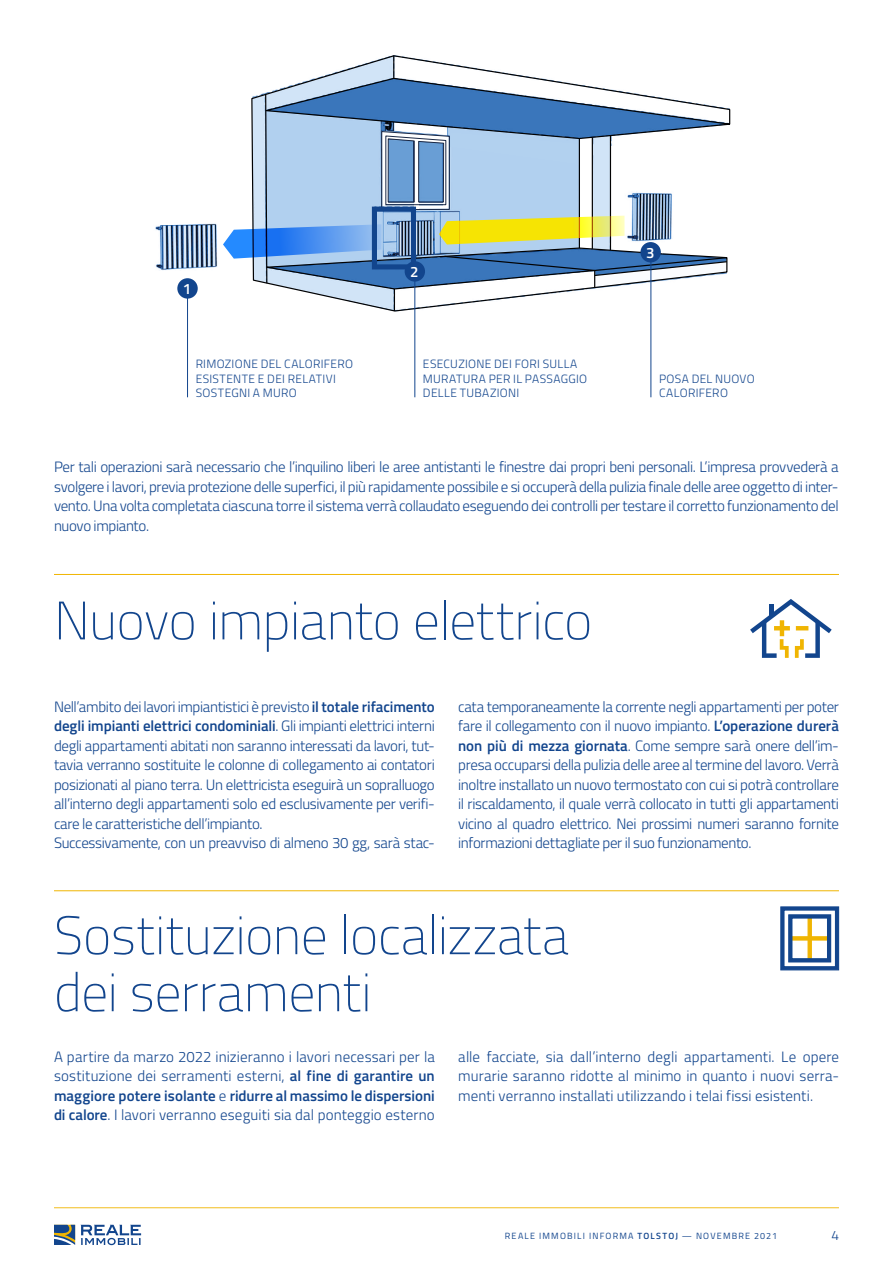
<style>
.page{position:relative;width:893px;height:1263px;background:#fff}
.page>*{position:absolute;margin:0;border:0;box-sizing:border-box;transform-origin:0 0}
.t1{font:100 54px/57px "Titillium";letter-spacing:-.01em;color:#12458d}
.t2{font:300 15px/19.5px "Titillium";letter-spacing:-.015em;color:#12458d;text-align:justify}
.t3{font:600 15px "Titillium";color:#fff}
.t4{font:300 13.65px "Titillium";color:#12458d}
.t5{font:300 12px/14.4px "Titillium";letter-spacing:.025em;color:#12458d}
.t6{font:9px "Titillium";letter-spacing:.13em;color:#12458d}
.s1{font-weight:600}
</style>
<div class="page">
<svg style="left:54px;top:1225px;width:21px;height:20px"></svg>
<svg style="left:81px;top:1225px;width:60px;height:20px"></svg>
<hr style="left:54px;top:1207px;width:785px;height:1px;background:#f2bd1c">
<img style="left:155px;top:223px;width:496px;height:119px">
<hr style="left:187px;top:288px;width:1px;height:109px;background:#12458d">
<hr style="left:415px;top:278px;width:1px;height:119px;background:#12458d">
<hr style="left:651px;top:248px;width:1px;height:149px;background:#12458d">
<svg style="left:219px;top:56px;width:509px;height:268px"></svg>
<div style="left:177px;top:278px;width:21px;height:21px;background:#12458d;border-radius:50%"></div>
<div style="left:640px;top:242px;width:21px;height:20px;background:#12458d;border-radius:50%"></div>
<div style="left:372px;top:207px;width:44px;height:62px;border:5px solid #12458d"></div>
<div style="left:405px;top:261px;width:20px;height:21px;background:#12458d;border-radius:50%"></div>
<hr style="left:54px;top:574px;width:785px;height:1px;background:#f0b502">
<svg style="left:750px;top:599px;width:82px;height:59px"></svg>
<hr style="left:54px;top:890px;width:785px;height:1px;background:#f0b502">
<svg style="left:780px;top:906px;width:60px;height:65px"></svg>
<p class="t3" style="left:183px;top:277px;width:10px">1</p>
<p class="t3" style="left:410px;top:260px;width:10px">2</p>
<p class="t5" style="left:196px;top:356px;width:159px">RIMOZIONE DEL CALORIFERO<br>ESISTENTE E DEI RELATIVI<br>SOSTEGNI A MURO</p>
<p class="t5" style="left:423px;top:356px;width:166px">ESECUZIONE DEI FORI SULLA<br>MURATURA PER IL PASSAGGIO<br>DELLE TUBAZIONI</p>
<p class="t3" style="left:646px;top:241px;width:10px">3</p>
<p class="t5" style="left:659px;top:371px;width:97px">POSA DEL NUOVO<br>CALORIFERO</p>
<p class="t2" style="left:54px;top:457px;width:786px">Per tali operazioni sarà necessario che l’inquilino liberi le aree antistanti le finestre dai propri beni personali. L’impresa provvederà a svolgere i lavori, previa protezione delle superfici, il più rapidamente possibile e si occuperà della pulizia finale delle aree oggetto di inter&shy;vento. Una volta completata ciascuna torre il sistema verrà collaudato eseguendo dei controlli per testare il corretto funzionamento del nuovo impianto.</p>
<p class="t1" style="left:54px;top:589px;width:540px">Nuovo impianto elettrico</p>
<p class="t2" style="left:54px;top:696px;width:382px">Nell’ambito dei lavori impiantistici è previsto <span class="s1">il totale rifacimento degli impianti elettrici condominiali</span>. Gli impianti elettrici interni degli appartamenti abitati non saranno interessati da lavori, tut&shy;tavia verranno sostituite le colonne di collegamento ai contatori posizionati al piano terra. Un elettricista eseguirà un sopralluogo all’interno degli appartamenti solo ed esclusivamente per verifi&shy;care le caratteristiche dell’impianto.</p>
<p class="t2" style="left:54px;top:832px;width:382px">Successivamente, con un preavviso di almeno 30 gg, sarà stac-</p>
<p class="t2" style="left:458px;top:696px;width:382px">cata temporaneamente la corrente negli appartamenti per poter fare il collegamento con il nuovo impianto. <span class="s1">L’operazione durerà non più di mezza giornata</span>. Come sempre sarà onere dell’im&shy;presa occuparsi della pulizia delle aree al termine del lavoro. Verrà inoltre installato un nuovo termostato con cui si potrà controllare il riscaldamento, il quale verrà collocato in tutti gli appartamenti vicino al quadro elettrico. Nei prossimi numeri saranno fornite informazioni dettagliate per il suo funzionamento.</p>
<p class="t1" style="left:54px;top:904px;width:516px">Sostituzione localizzata dei serramenti</p>
<p class="t2" style="left:54px;top:1046px;width:382px">A partire da marzo 2022 inizieranno i lavori necessari per la sostituzione dei serramenti esterni, <span class="s1">al fine di garantire un maggiore potere isolante</span> e <span class="s1">ridurre al massimo le dispersioni di calore</span>. I lavori verranno eseguiti sia dal ponteggio esterno</p>
<p class="t2" style="left:458px;top:1046px;width:382px">alle facciate, sia dall’interno degli appartamenti. Le opere murarie saranno ridotte al minimo in quanto i nuovi serra&shy;menti verranno installati utilizzando i telai fissi esistenti.</p>
<p class="t6" style="left:505px;top:1229px;width:274px">REALE IMMOBILI INFORMA <span class="s1">TOLSTOJ</span> — NOVEMBRE 2021</p>
<p class="t4" style="left:831px;top:1225px;width:9px">4</p>
</div>
